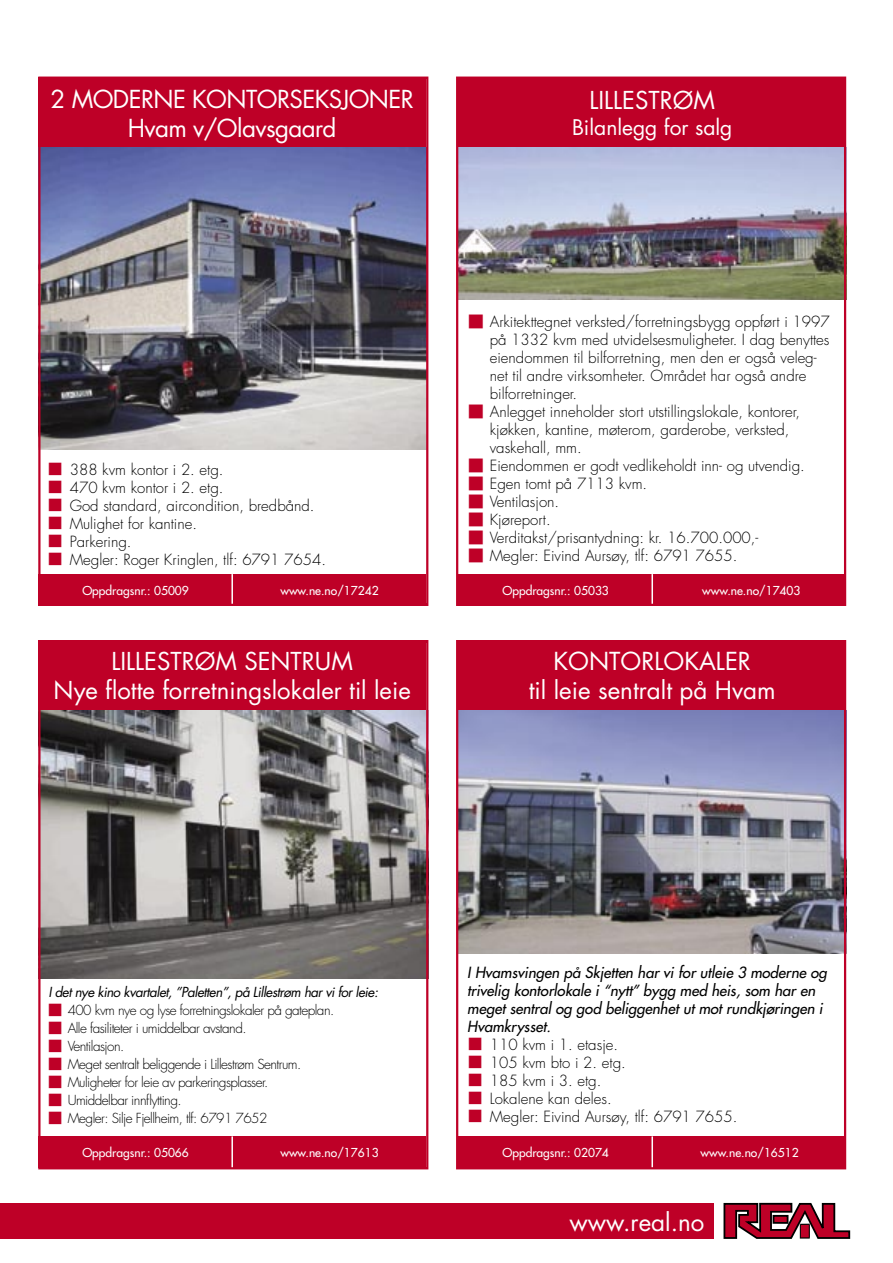
<style>
.page{position:relative;width:893px;height:1263px;background:#fff}
.page>*{position:absolute;margin:0;border:0;box-sizing:border-box;transform-origin:0 0}
.t1{font:24.15px "Futura";color:#fff}
.t2{font:24.15px "Futura";letter-spacing:-.025em;color:#fff}
.t3{font:24px "Futura";color:#fff}
.t4{font:21px "Futura";color:#fff}
.t5{font:300 15px/18px "Futura";color:#000}
.t6{font:italic 15px/18px "Futura";color:#000}
.t7{font:300 13.5px "Futura";letter-spacing:-.04em;color:#000}
.t8{font:italic 13.5px "Futura";letter-spacing:-.04em;color:#000}
.t9{font:12px "Futura";color:#fff}
</style>
<div class="page">
<div style="left:0;top:1203px;width:716px;height:36px;background:#be0027"></div>
<div style="left:714px;top:1198px;width:136px;height:41px;background:#fff"></div>
<svg style="left:723px;top:1202px;width:127px;height:37px"></svg>
<div style="left:458px;top:78px;width:388px;height:70px;background:#be0027"></div>
<img style="left:459px;top:148px;width:384px;height:152px">
<div style="left:458px;top:574px;width:388px;height:32px;background:#be0027"></div>
<hr style="left:651px;top:574px;width:2px;height:32px;background:#fff">
<div style="left:38px;top:78px;width:388px;height:70px;background:#be0027"></div>
<img style="left:41px;top:148px;width:384px;height:302px">
<div style="left:38px;top:574px;width:388px;height:32px;background:#be0027"></div>
<hr style="left:231px;top:574px;width:2px;height:32px;background:#fff">
<div style="left:458px;top:640px;width:388px;height:70px;background:#be0027"></div>
<img style="left:459px;top:710px;width:384px;height:244px">
<div style="left:458px;top:1136px;width:388px;height:32px;background:#be0027"></div>
<hr style="left:651px;top:1136px;width:2px;height:32px;background:#fff">
<div style="left:38px;top:640px;width:388px;height:70px;background:#be0027"></div>
<img style="left:41px;top:710px;width:384px;height:268px">
<div style="left:38px;top:1136px;width:388px;height:32px;background:#be0027"></div>
<hr style="left:231px;top:1136px;width:2px;height:32px;background:#fff">
<div style="left:38px;top:77px;width:390px;height:529px;border:2px solid #be0027"></div>
<div style="left:456px;top:77px;width:390px;height:529px;border:2px solid #be0027"></div>
<div style="left:38px;top:640px;width:390px;height:529px;border:2px solid #be0027"></div>
<div style="left:456px;top:640px;width:390px;height:529px;border:2px solid #be0027"></div>
<p class="t2" style="left:51px;top:83px;width:365px">2 MODERNE KONTORSEKSJONER</p>
<p class="t2" style="left:128px;top:112px;width:210px">Hvam v/Olavsgaard</p>
<p class="t5" style="left:70px;top:461px;width:155px">388 kvm kontor i 2. etg.</p>
<p class="t5" style="left:70px;top:479px;width:155px">470 kvm kontor i 2. etg.</p>
<p class="t5" style="left:70px;top:497px;width:246px">God standard, aircondition, bredbånd.</p>
<p class="t5" style="left:70px;top:515px;width:129px">Mulighet for kantine.</p>
<p class="t5" style="left:70px;top:533px;width:63px">Parkering.</p>
<p class="t5" style="left:70px;top:551px;width:258px">Megler: Roger Kringlen, tlf: 6791 7654.</p>
<p class="t9" style="left:82px;top:583px;width:108px">Oppdragsnr.: 05009</p>
<p class="t9" style="left:280px;top:583px;width:100px">www.ne.no/17242</p>
<p class="t3" style="left:112px;top:646px;width:243px">LILLESTRØM SENTRUM</p>
<p class="t3" style="left:54px;top:674px;width:359px">Nye flotte forretningslokaler til leie</p>
<p class="t3" style="left:589px;top:85px;width:127px">LILLESTRØM</p>
<p class="t4" style="left:572px;top:113px;width:162px">Bilanlegg for salg</p>
<p class="t5" style="left:490px;top:313px;width:341px">Arkitekttegnet verksted/forretningsbygg oppført i 1997 på 1332 kvm med utvidelsesmuligheter. I dag benyttes eiendommen til bilforretning, men den er også veleg&shy;net til andre virksomheter. Området har også andre bilforretninger.</p>
<p class="t5" style="left:490px;top:403px;width:312px">Anlegget inneholder stort utstillingslokale, kontorer, kjøkken, kantine, møterom, garderobe, verksted, vaskehall, mm.</p>
<p class="t5" style="left:490px;top:457px;width:317px">Eiendommen er godt vedlikeholdt inn- og utvendig.</p>
<p class="t5" style="left:490px;top:475px;width:159px">Egen tomt på 7113 kvm.</p>
<p class="t5" style="left:490px;top:493px;width:71px">Ventilasjon.</p>
<p class="t5" style="left:490px;top:511px;width:62px">Kjøreport.</p>
<p class="t5" style="left:490px;top:529px;width:270px">Verditakst/prisantydning: kr. 16.700.000,-</p>
<p class="t5" style="left:490px;top:547px;width:249px">Megler: Eivind Aursøy, tlf: 6791 7655.</p>
<p class="t9" style="left:502px;top:583px;width:108px">Oppdragsnr.: 05033</p>
<p class="t9" style="left:702px;top:583px;width:100px">www.ne.no/17403</p>
<p class="t1" style="left:553px;top:646px;width:199px">KONTORLOKALER</p>
<p class="t1" style="left:529px;top:674px;width:249px">til leie sentralt på Hvam</p>
<p class="t8" style="left:48px;top:983px;width:331px">I det nye kino kvartalet, ”Paletten”, på Lillestrøm har vi for leie:</p>
<p class="t7" style="left:68px;top:1002px;width:268px">400 kvm nye og lyse forretningslokaler på gateplan.</p>
<p class="t7" style="left:68px;top:1020px;width:180px">Alle fasiliteter i umiddelbar avstand.</p>
<p class="t7" style="left:68px;top:1038px;width:58px">Ventilasjon.</p>
<p class="t7" style="left:68px;top:1056px;width:235px">Meget sentralt beliggende i Lillestrøm Sentrum.</p>
<p class="t7" style="left:68px;top:1074px;width:202px">Muligheter for leie av parkeringsplasser.</p>
<p class="t7" style="left:68px;top:1092px;width:115px">Umiddelbar innflytting.</p>
<p class="t7" style="left:68px;top:1110px;width:201px">Megler: Silje Fjellheim, tlf: 6791 7652</p>
<p class="t9" style="left:82px;top:1145px;width:108px">Oppdragsnr.: 05066</p>
<p class="t9" style="left:280px;top:1145px;width:100px">www.ne.no/17613</p>
<p class="t6" style="left:467px;top:963px;width:361px">I Hvamsvingen på Skjetten har vi for utleie 3 moderne og trivelig kontorlokale i “nytt” bygg med heis, som har en meget sentral og god beliggenhet ut mot rundkjøringen i Hvamkrysset.</p>
<p class="t5" style="left:490px;top:1036px;width:130px">110 kvm i 1. etasje.</p>
<p class="t5" style="left:490px;top:1054px;width:138px">105 kvm bto i 2. etg.</p>
<p class="t5" style="left:490px;top:1072px;width:113px">185 kvm i 3. etg.</p>
<p class="t5" style="left:490px;top:1090px;width:123px">Lokalene kan deles.</p>
<p class="t5" style="left:490px;top:1108px;width:249px">Megler: Eivind Aursøy, tlf: 6791 7655.</p>
<p class="t9" style="left:502px;top:1145px;width:108px">Oppdragsnr.: 02074</p>
<p class="t9" style="left:700px;top:1145px;width:100px">www.ne.no/16512</p>
<h1 class="t1" style="left:570px;top:1207px;width:136px">www.real.no</h1>
</div>
